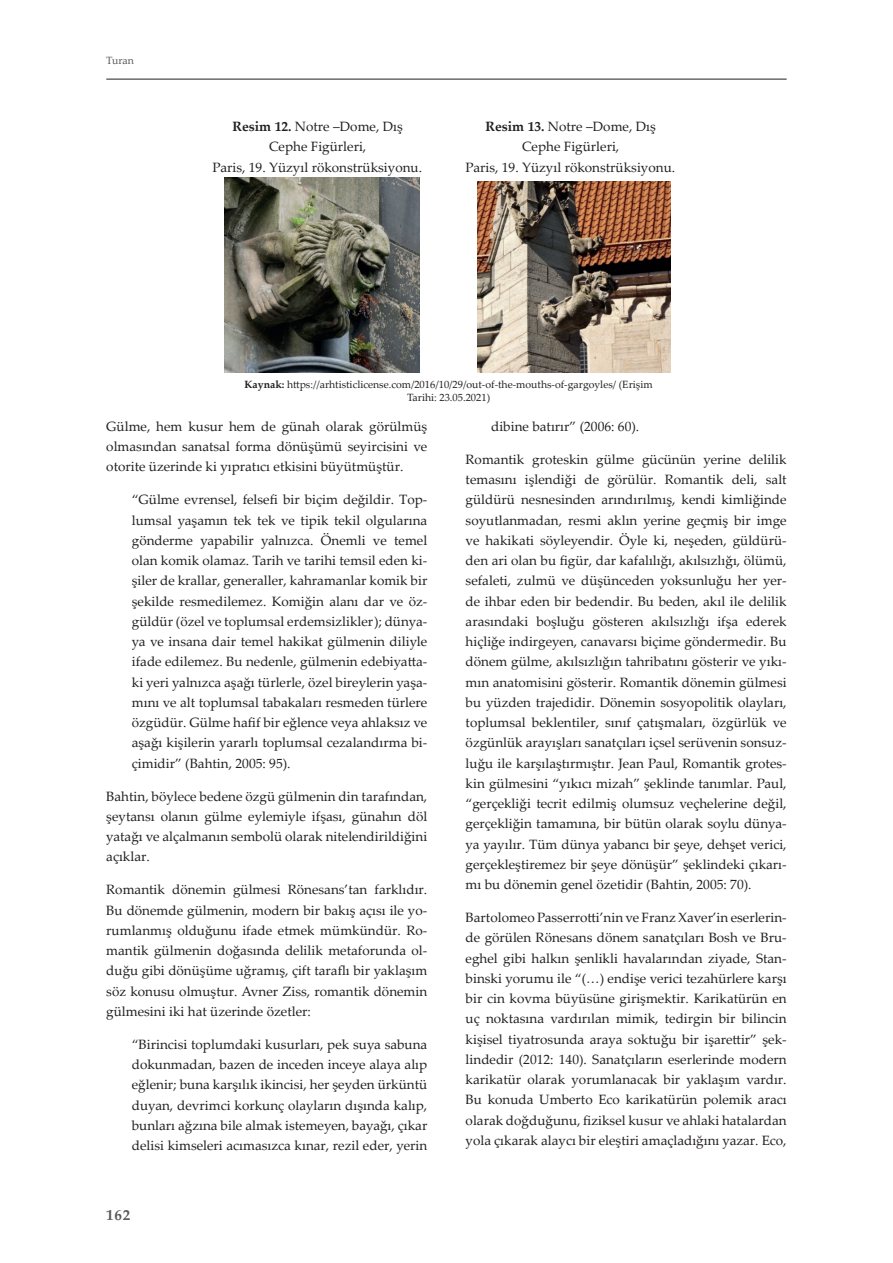
<style>
.page{position:relative;width:893px;height:1263px;background:#fff}
.page>*{position:absolute;margin:0;border:0;box-sizing:border-box;transform-origin:0 0}
.t1{font:700 15px "Palatino";color:#57585a}
.t2{font:13.5px/20.2px "Palatino Linotype";color:#231f20;text-align:justify}
.t3{font:10.5px/13.5px "Palatino Linotype";color:#231f20;text-align:center}
.t4{font:10.5px "Palatino Linotype";color:#57585a}
.s1{font-weight:700}
</style>
<div class="page">
<hr style="left:106px;top:79px;width:681px;height:1px;background:#231f20">
<img style="left:224px;top:178px;width:195px;height:195px">
<img style="left:477px;top:181px;width:193px;height:192px">
<p class="t4" style="left:106px;top:53px;width:29px">Turan</p>
<p class="t2" style="left:213px;top:116px;width:211px;text-align:center"><span class="s1">Resim 12.</span> Notre –Dome, Dış<br>Cephe Figürleri,<br>Paris, 19. Yüzyıl rökonstrüksiyonu.</p>
<p class="t2" style="left:466px;top:116px;width:211px;text-align:center"><span class="s1">Resim 13.</span> Notre –Dome, Dış<br>Cephe Figürleri,<br>Paris, 19. Yüzyıl rökonstrüksiyonu.</p>
<p class="t3" style="left:245px;top:377px;width:410px"><span class="s1">Kaynak:</span> https://arhtisticlicense.com/2016/10/29/out-of-the-mouths-of-gargoyles/ (Erişim<br>Tarihi: 23.05.2021)</p>
<p class="t2" style="left:106px;top:416px;width:323px">Gülme, hem kusur hem de günah olarak görülmüş olmasından sanatsal forma dönüşümü seyircisini ve otorite üzerinde ki yıpratıcı etkisini büyütmüştür.</p>
<p class="t2" style="left:132px;top:489px;width:297px">“Gülme evrensel, felsefi bir biçim değildir. Top&shy;lumsal yaşamın tek tek ve tipik tekil olgularına gönderme yapabilir yalnızca. Önemli ve temel olan komik olamaz. Tarih ve tarihi temsil eden ki&shy;şiler de krallar, generaller, kahramanlar komik bir şekilde resmedilemez. Komiğin alanı dar ve öz&shy;güldür (özel ve toplumsal erdemsizlikler); dünya&shy;ya ve insana dair temel hakikat gülmenin diliyle ifade edilemez. Bu nedenle, gülmenin edebiyatta&shy;ki yeri yalnızca aşağı türlerle, özel bireylerin yaşa&shy;mını ve alt toplumsal tabakaları resmeden türlere özgüdür. Gülme hafif bir eğlence veya ahlaksız ve aşağı kişilerin yararlı toplumsal cezalandırma bi&shy;çimidir” (Bahtin, 2005: 95).</p>
<p class="t2" style="left:106px;top:785px;width:323px">Bahtin, böylece bedene özgü gülmenin din tarafından, şeytansı olanın gülme eylemiyle ifşası, günahın döl yatağı ve alçalmanın sembolü olarak nitelendirildiğini açıklar.</p>
<p class="t2" style="left:106px;top:879px;width:323px">Romantik dönemin gülmesi Rönesans’tan farklıdır.<br>Bu dönemde gülmenin, modern bir bakış açısı ile yo&shy;rumlanmış olduğunu ifade etmek mümkündür. Ro&shy;mantik gülmenin doğasında delilik metaforunda ol&shy;duğu gibi dönüşüme uğramış, çift taraflı bir yaklaşım söz konusu olmuştur. Avner Ziss, romantik dönemin gülmesini iki hat üzerinde özetler:</p>
<p class="t2" style="left:132px;top:1034px;width:297px">“Birincisi toplumdaki kusurları, pek suya sabuna dokunmadan, bazen de inceden inceye alaya alıp eğlenir; buna karşılık ikincisi, her şeyden ürküntü duyan, devrimci korkunç olayların dışında kalıp, bunları ağzına bile almak istemeyen, bayağı, çıkar delisi kimseleri acımasızca kınar, rezil eder, yerin</p>
<p class="t1" style="left:106px;top:1202px;width:25px">162</p>
<p class="t2" style="left:491px;top:416px;width:150px">dibine batırır” (2006: 60).</p>
<p class="t2" style="left:466px;top:449px;width:323px">Romantik groteskin gülme gücünün yerine delilik temasını işlendiği de görülür. Romantik deli, salt güldürü nesnesinden arındırılmış, kendi kimliğinde soyutlanmadan, resmi aklın yerine geçmiş bir imge ve hakikati söyleyendir. Öyle ki, neşeden, güldürü&shy;den ari olan bu figür, dar kafalılığı, akılsızlığı, ölümü, sefaleti, zulmü ve düşünceden yoksunluğu her yer&shy;de ihbar eden bir bedendir. Bu beden, akıl ile delilik arasındaki boşluğu gösteren akılsızlığı ifşa ederek hiçliğe indirgeyen, canavarsı biçime göndermedir. Bu dönem gülme, akılsızlığın tahribatını gösterir ve yıkı&shy;mın anatomisini gösterir. Romantik dönemin gülmesi bu yüzden trajedidir. Dönemin sosyopolitik olayları, toplumsal beklentiler, sınıf çatışmaları, özgürlük ve özgünlük arayışları sanatçıları içsel serüvenin sonsuz&shy;luğu ile karşılaştırmıştır. Jean Paul, Romantik grotes&shy;kin gülmesini “yıkıcı mizah” şeklinde tanımlar. Paul, “gerçekliği tecrit edilmiş olumsuz veçhelerine değil, gerçekliğin tamamına, bir bütün olarak soylu dünya&shy;ya yayılır. Tüm dünya yabancı bir şeye, dehşet verici, gerçekleştiremez bir şeye dönüşür” şeklindeki çıkarı&shy;mı bu dönemin genel özetidir (Bahtin, 2005: 70).</p>
<p class="t2" style="left:466px;top:907px;width:323px">Bartolomeo Passerrotti’nin ve Franz Xaver’in eserlerin&shy;de görülen Rönesans dönem sanatçıları Bosh ve Bru&shy;eghel gibi halkın şenlikli havalarından ziyade, Stan&shy;binski yorumu ile “(…) endişe verici tezahürlere karşı bir cin kovma büyüsüne girişmektir. Karikatürün en uç noktasına vardırılan mimik, tedirgin bir bilincin kişisel tiyatrosunda araya soktuğu bir işarettir” şek&shy;lindedir (2012: 140). Sanatçıların eserlerinde modern karikatür olarak yorumlanacak bir yaklaşım vardır.<br>Bu konuda Umberto Eco karikatürün polemik aracı olarak doğduğunu, fiziksel kusur ve ahlaki hatalardan yola çıkarak alaycı bir eleştiri amaçladığını yazar. Eco,</p>
</div>
